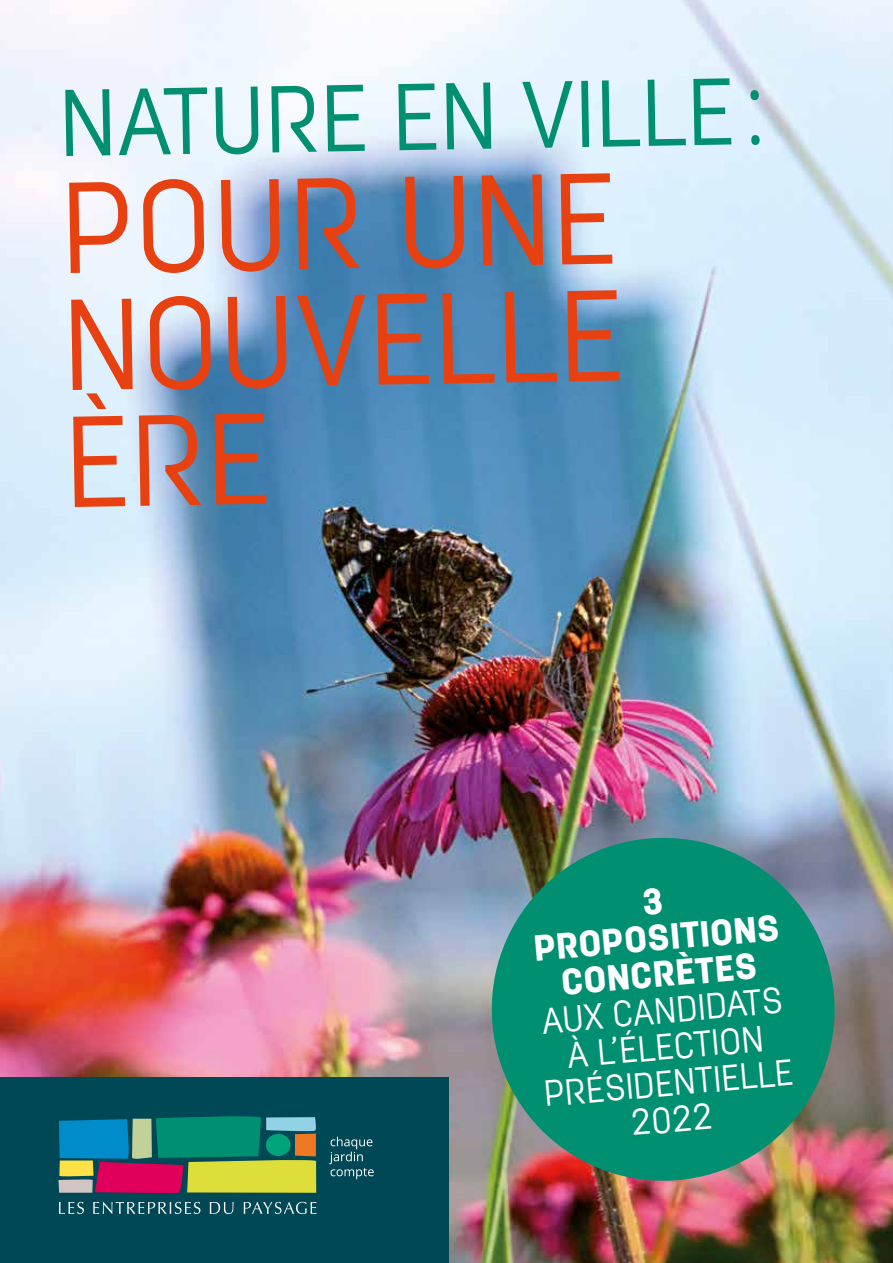
<style>
.page{position:relative;width:893px;height:1263px;background:#fff}
.page>*{position:absolute;margin:0;border:0;box-sizing:border-box;transform-origin:0 0}
.t1{font:300 129px/117px "Moderna Condensed";color:#e74011;text-align:justify}
.t2{font:300 94.5px "Moderna Condensed";color:#008f70}
.t3{font:300 36.45px/36.5px "Moderna Condensed";color:#fff;text-align:center}
.t4{font:900 36.45px/36.5px "Moderna Condensed";color:#fff;text-align:center}
</style>
<div class="page">
<img style="left:0;top:0;width:893px;height:1263px">
<div style="left:0;top:1077px;width:449px;height:186px;background:#004855"></div>
<svg style="left:59px;top:1202px;width:25px;height:12px"></svg>
<svg style="left:93px;top:1202px;width:107px;height:12px"></svg>
<svg style="left:210px;top:1202px;width:24px;height:12px"></svg>
<svg style="left:244px;top:1202px;width:72px;height:12px"></svg>
<svg style="left:58px;top:1116px;width:259px;height:77px;background:#68886e"></svg>
<div style="left:266px;top:1134px;width:24px;height:22px;background:#00a47a;border-radius:50%"></div>
<svg style="left:329px;top:1137px;width:45px;height:42px"></svg>
<img style="left:484px;top:830px;width:358px;height:358px">
<h2 class="t2" style="left:58px;top:50px;width:706px;rotate:-1deg">NATURE EN VILLE:</h2>
<h1 class="t1" style="left:61px;top:172px;width:560px;rotate:-1deg">POUR UNE NOUVELLE ÈRE</h1>
<p class="t4" style="left:529px;top:895px;width:248px;rotate:-5deg">3<br>PROPOSITIONS<br>CONCRÈTES</p>
<p class="t3" style="left:536px;top:1004px;width:251px;rotate:-5deg">AUX CANDIDATS<br>À L’ÉLECTION<br>PRÉSIDENTIELLE<br>2022</p>
</div>
